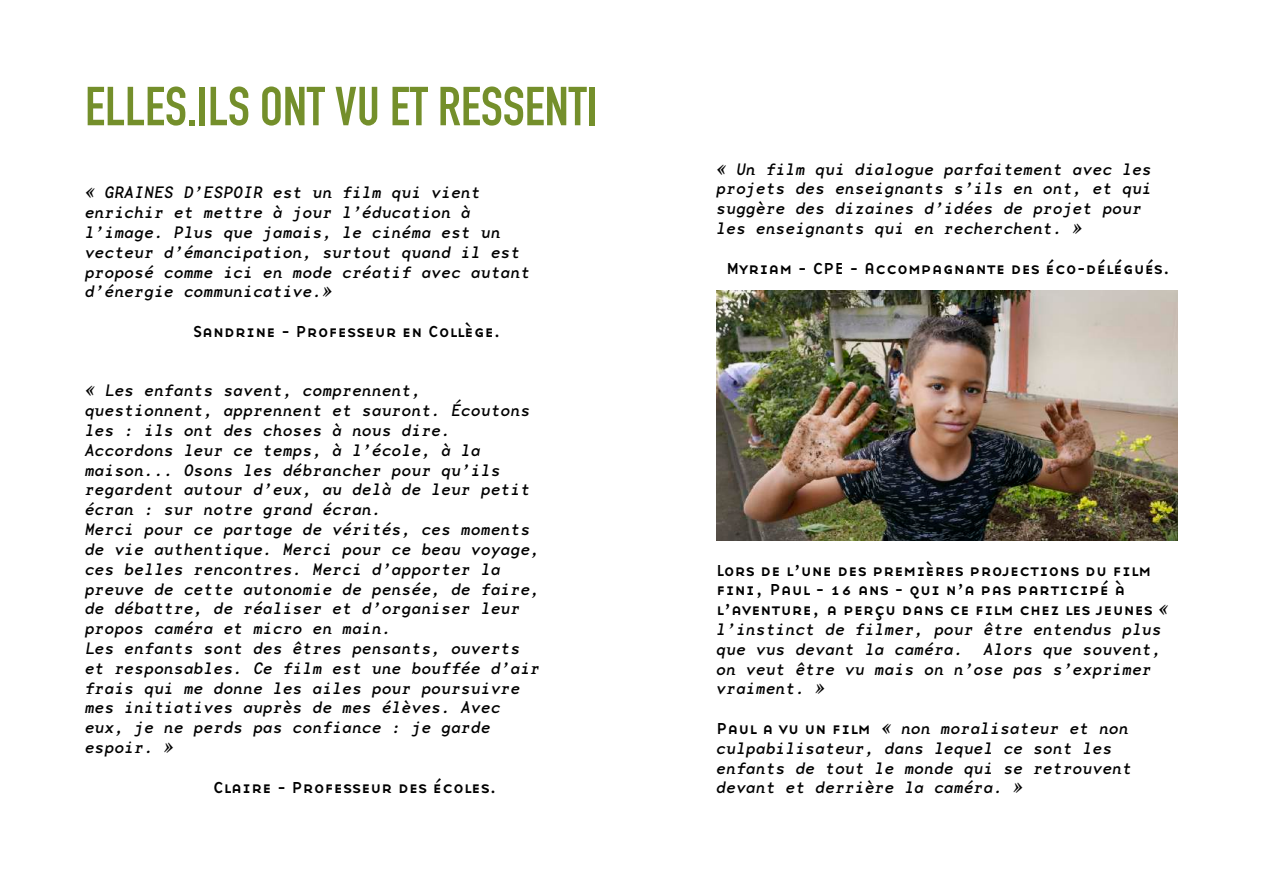
<style>
.page{position:relative;width:1263px;height:893px;background:#fff}
.page>*{position:absolute;margin:0;border:0;box-sizing:border-box;transform-origin:0 0}
.t1{font:54px "DIN Engschrift Std";color:#748f2b}
.t2{font:italic 16.5px/19.8px "Base Mono Wide Reg";color:#000}
.t3{font:16.5px/19.8px "Base Nine Small Caps";color:#000}
.s1{font-family:"Base Mono Wide Reg";font-style:italic}
.s2{font-family:"Base Nine Small Caps";font-style:normal}
</style>
<div class="page">
<img style="left:716px;top:291px;width:462px;height:249px">
<h1 class="t1" style="left:85px;top:75px;width:514px">ELLES.ILS ONT VU ET RESSENTI</h1>
<p class="t2" style="left:85px;top:182px;width:447px">« GRAINES D’ESPOIR est un film qui vient enrichir et mettre à jour l’éducation à l’image. Plus que jamais, le cinéma est un vecteur d’émancipation, surtout quand il est proposé comme ici en mode créatif avec autant d’énergie communicative.»</p>
<p class="t3" style="left:193px;top:321px;width:310px">Sandrine - Professeur en Collège.</p>
<p class="t2" style="left:85px;top:380px;width:457px">« Les enfants savent, comprennent, questionnent, apprennent et sauront. Écoutons les : ils ont des choses à nous dire.<br>Accordons leur ce temps, à l’école, à la maison... Osons les débrancher pour qu’ils regardent autour d’eux, au delà de leur petit écran : sur notre grand écran.<br>Merci pour ce partage de vérités, ces moments de vie authentique. Merci pour ce beau voyage, ces belles rencontres. Merci d’apporter la preuve de cette autonomie de pensée, de faire, de débattre, de réaliser et d’organiser leur propos caméra et micro en main.<br>Les enfants sont des êtres pensants, ouverts et responsables. Ce film est une bouffée d’air frais qui me donne les ailes pour poursuivre mes initiatives auprès de mes élèves. Avec eux, je ne perds pas confiance : je garde espoir. »</p>
<p class="t3" style="left:213px;top:777px;width:286px">Claire - Professeur des écoles.</p>
<p class="t2" style="left:716px;top:158px;width:437px">« Un film qui dialogue parfaitement avec les projets des enseignants s’ils en ont, et qui suggère des dizaines d’idées de projet pour les enseignants qui en recherchent. »</p>
<p class="t3" style="left:726px;top:258px;width:445px">Myriam - CPE - Accompagnante des éco-délégués.</p>
<p class="t3" style="left:716px;top:560px;width:453px">Lors de l’une des premières projections du film fini, Paul - 16 ans - qui n’a pas participé à l’aventure, a perçu dans ce film chez les jeunes <span class="s1">«</span></p>
<p class="t2" style="left:716px;top:619px;width:447px">l’instinct de filmer, pour être entendus plus que vus devant la caméra. Alors que souvent, on veut être vu mais on n’ose pas s’exprimer vraiment. »</p>
<p class="t2" style="left:716px;top:718px;width:417px"><span class="s2">Paul a vu un film</span> « non moralisateur et non culpabilisateur, dans lequel ce sont les enfants de tout le monde qui se retrouvent devant et derrière la caméra. »</p>
</div>
